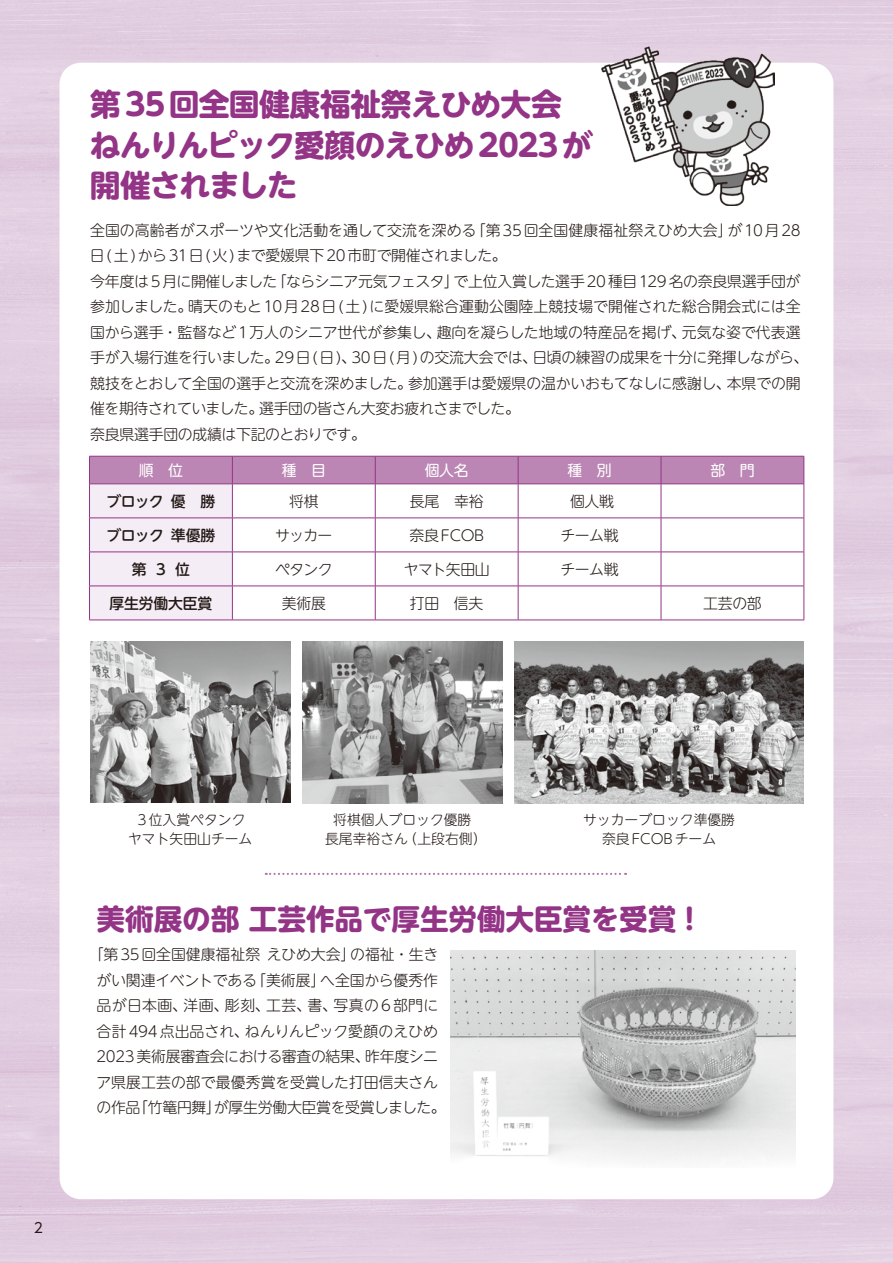
<style>
.page{position:relative;width:893px;height:1263px;background:#e2cfe1}
.page>*{position:absolute;margin:0;border:0;box-sizing:border-box;transform-origin:0 0}
.t1{font:700 30.9px/40.3px "UD Shin M Go Pr 6";letter-spacing:-.025em;color:#933486}
.t2{font:700 28.65px "UD Shin M Go Pr 6";letter-spacing:-.005em;color:#933486}
.t3{font:300 14.85px/25.5px "UD Shin M Go Pr 6";letter-spacing:-.015em;color:#231916}
.t4{font:500 14.85px "UD Shin M Go Pr 6";letter-spacing:-.02em;color:#231916}
.t5{font:14.85px "UD Shin M Go Pr 6";color:#fff}
.t6{font:300 13.8px/19.2px "UD Shin M Go Pr 6";color:#231916;text-align:center}
.t7{font:13.8px "UD Shin Go Pr 6";color:#231916}
</style>
<div class="page">
<div style="left:60px;top:63px;width:773px;height:1136px;background:#fff;border-radius:21px"></div>
<img style="left:90px;top:641px;width:200px;height:162px">
<img style="left:302px;top:641px;width:200px;height:162px">
<img style="left:514px;top:641px;width:290px;height:162px">
<img style="left:451px;top:951px;width:344px;height:211px">
<svg style="left:266px;top:873px;width:360px;height:2px"></svg>
<img style="left:602px;top:47px;width:172px;height:158px">
<hr style="left:89px;top:620px;width:143px;height:1px;background:#933486">
<hr style="left:232px;top:620px;width:143px;height:1px;background:#933486">
<hr style="left:375px;top:620px;width:143px;height:1px;background:#933486">
<hr style="left:518px;top:620px;width:143px;height:1px;background:#933486">
<hr style="left:661px;top:620px;width:143px;height:1px;background:#933486">
<svg style="left:89px;top:456px;width:716px;height:164px"></svg>
<hr style="left:89px;top:484px;width:143px;height:1px;background:#933486">
<hr style="left:232px;top:484px;width:143px;height:1px;background:#933486">
<hr style="left:375px;top:484px;width:143px;height:1px;background:#933486">
<hr style="left:518px;top:484px;width:143px;height:1px;background:#933486">
<hr style="left:661px;top:484px;width:143px;height:1px;background:#933486">
<h1 class="t1" style="left:90px;top:82px;width:505px">第35回全国健康福祉祭えひめ大会ねんりんピック愛顔のえひめ2023が開催されました</h1>
<p class="t3" style="left:90px;top:216px;width:720px">全国の高齢者がスポーツや文化活動を通して交流を深める｢第35回全国健康福祉祭えひめ大会｣が10月28日(土)から31日(火)まで愛媛県下20市町で開催されました。<br>今年度は5月に開催しました｢ならシニア元気フェスタ｣で上位入賞した選手20種目129名の奈良県選手団が参加しました。晴天のもと10月28日(土)に愛媛県総合運動公園陸上競技場で開催された総合開会式には全国から選手・監督など1万人のシニア世代が参集し、趣向を凝らした地域の特産品を掲げ、元気な姿で代表選手が入場行進を行いました。29日(日)、30日(月)の交流大会では、日頃の練習の成果を十分に発揮しながら、競技をとおして全国の選手と交流を深めました。参加選手は愛媛県の温かいおもてなしに感謝し、本県での開催を期待されていました。選手団の皆さん大変お疲れさまでした。<br>奈良県選手団の成績は下記のとおりです。</p>
<p class="t5" style="left:139px;top:458px;width:46px">順　位</p>
<p class="t5" style="left:282px;top:458px;width:46px">種　目</p>
<p class="t5" style="left:425px;top:458px;width:46px">個人名</p>
<p class="t5" style="left:567px;top:458px;width:46px">種　別</p>
<p class="t5" style="left:710px;top:458px;width:46px">部　門</p>
<p class="t4" style="left:106px;top:488px;width:110px">ブロック 優　勝</p>
<p class="t3" style="left:289px;top:487px;width:31px">将棋</p>
<p class="t3" style="left:410px;top:487px;width:75px">長尾　幸裕</p>
<p class="t3" style="left:570px;top:487px;width:46px">個人戦</p>
<p class="t4" style="left:106px;top:522px;width:110px">ブロック 準優勝</p>
<p class="t3" style="left:275px;top:521px;width:59px">サッカー</p>
<p class="t3" style="left:410px;top:521px;width:76px">奈良FCOB</p>
<p class="t3" style="left:560px;top:521px;width:60px">チーム戦</p>
<p class="t4" style="left:132px;top:556px;width:60px">第 ３ 位</p>
<p class="t3" style="left:275px;top:555px;width:59px">ペタンク</p>
<p class="t3" style="left:404px;top:555px;width:88px">ヤマト矢田山</p>
<p class="t3" style="left:560px;top:555px;width:60px">チーム戦</p>
<p class="t4" style="left:110px;top:590px;width:104px">厚生労働大臣賞</p>
<p class="t3" style="left:282px;top:589px;width:46px">美術展</p>
<p class="t3" style="left:410px;top:589px;width:75px">打田　信夫</p>
<p class="t3" style="left:703px;top:589px;width:60px">工芸の部</p>
<p class="t7" style="left:34px;top:1216px;width:11px">2</p>
<p class="t6" style="left:128px;top:809px;width:126px">３位入賞ペタンクヤマト矢田山チーム</p>
<p class="t6" style="left:325px;top:809px;width:163px">将棋個人ブロック優勝<br>長尾幸裕さん（上段右側）</p>
<p class="t6" style="left:583px;top:809px;width:154px">サッカーブロック準優勝奈良FCOBチーム</p>
<h2 class="t2" style="left:97px;top:894px;width:609px">美術展の部 工芸作品で厚生労働大臣賞を受賞！</h2>
<p class="t3" style="left:96px;top:941px;width:351px">｢第35回全国健康福祉祭 えひめ大会｣の福祉・生きがい関連イベントである｢美術展｣へ全国から優秀作品が日本画、洋画、彫刻、工芸、書、写真の6部門に合計494点出品され、ねんりんピック愛顔のえひめ<br>2023美術展審査会における審査の結果、昨年度シニア県展工芸の部で最優秀賞を受賞した打田信夫さんの作品｢竹篭円舞｣が厚生労働大臣賞を受賞しました。</p>
</div>
